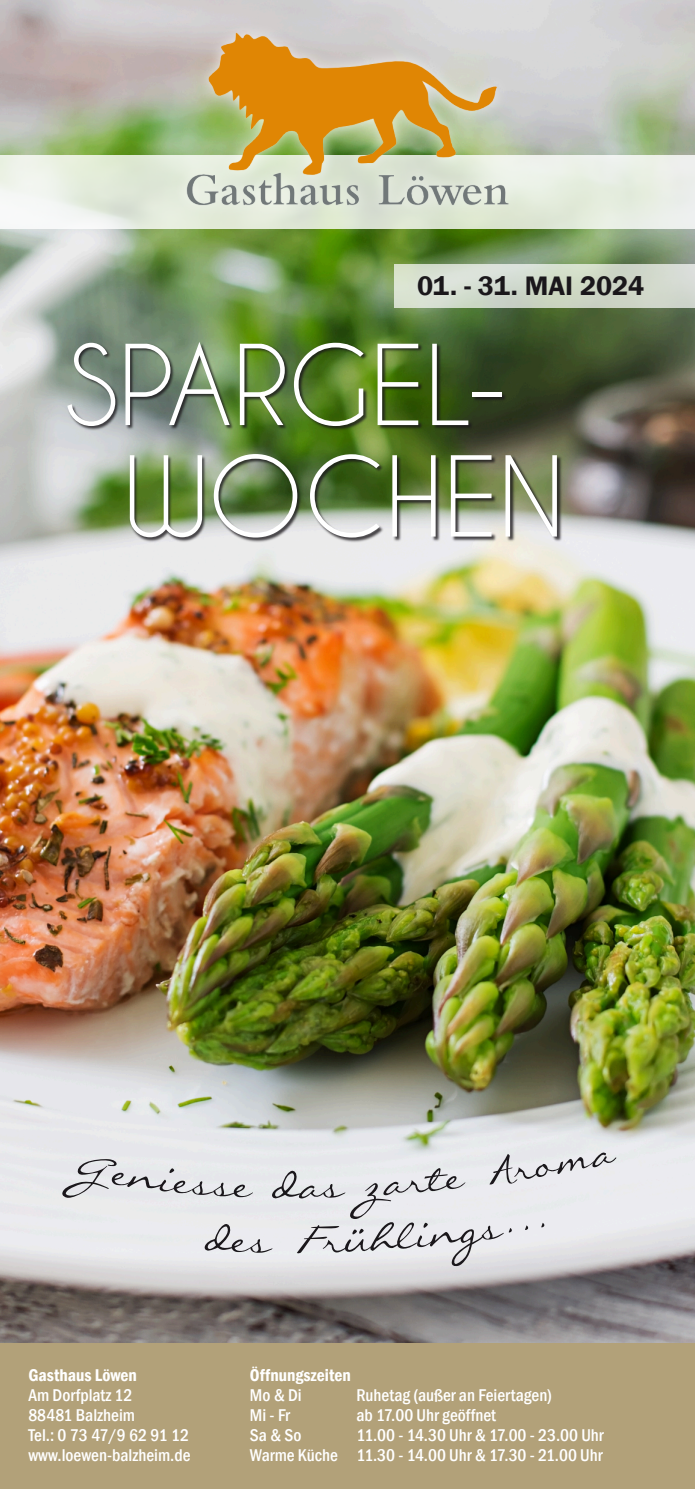
<style>
.page{position:relative;width:695px;height:1489px;background:#fff}
.page>*{position:absolute;margin:0;border:0;box-sizing:border-box;transform-origin:0 0}
.t1{font:104px "Caviar Dreams";color:#fff}
.t2{font:55px "Callie Hand";color:#1a171b}
.t3{font:600 27.5px "Franklin Gothic";color:#1a171b}
.t4{font:500 condensed 17.5px "Franklin Gothic";color:#fff}
.t5{font:600 condensed 17.5px "Franklin Gothic";color:#fff}
</style>
<div class="page">
<img style="left:0;top:0;width:694px;height:1342px">
<img style="left:67px;top:342px;width:439px;height:88px">
<div style="left:0;top:155px;width:694px;height:74px;background:#fff;opacity:.8"></div>
<img style="left:171px;top:19px;width:350px;height:202px">
<div style="left:0;top:1342px;width:694px;height:146px;background:#b2a179"></div>
<div style="left:394px;top:263px;width:300px;height:44px;background:#fff;opacity:.7"></div>
<img style="left:130px;top:454px;width:432px;height:88px">
<div style="left:60px;top:1150px;width:194px;height:56px;background:#e6e9eb"></div>
<div style="left:202px;top:1222px;width:71px;height:31px;background:#ebebf0"></div>
<svg style="left:296px;top:1150px;width:321px;height:116px;background:#e8e8ec"></svg>
<p class="t3" style="left:417px;top:276px;width:228px">01. - 31. MAI 2024</p>
<p class="t1" style="left:65px;top:344px;width:444px">SPARGEL-</p>
<p class="t1" style="left:123px;top:455px;width:442px">WOCHEN</p>
<p class="t2" style="left:273px;top:1156px;width:28px">d</p>
<p class="t5" style="left:28px;top:1368px;width:110px">Gasthaus Löwen</p>
<p class="t4" style="left:28px;top:1388px;width:105px">Am Dorfplatz 12</p>
<p class="t4" style="left:28px;top:1408px;width:108px">88481 Balzheim</p>
<p class="t4" style="left:28px;top:1428px;width:162px">Tel.: 0 73 47/9 62 91 12</p>
<p class="t4" style="left:28px;top:1448px;width:164px">www.loewen-balzheim.de</p>
<p class="t5" style="left:250px;top:1368px;width:102px">Öffnungszeiten</p>
<p class="t4" style="left:250px;top:1388px;width:53px">Mo &amp; Di</p>
<p class="t4" style="left:356px;top:1388px;width:197px">Ruhetag (außer an Feiertagen)</p>
<p class="t4" style="left:250px;top:1408px;width:41px">Mi - Fr</p>
<p class="t4" style="left:356px;top:1408px;width:141px">ab 17.00 Uhr geöffnet</p>
<p class="t4" style="left:250px;top:1428px;width:53px">Sa &amp; So</p>
<p class="t4" style="left:356px;top:1428px;width:249px">11.00 - 14.30 Uhr &amp; 17.00 - 23.00 Uhr</p>
<p class="t4" style="left:250px;top:1448px;width:354px">Warme Küche 11.30 - 14.00 Uhr &amp; 17.30 - 21.00 Uhr</p>
</div>
